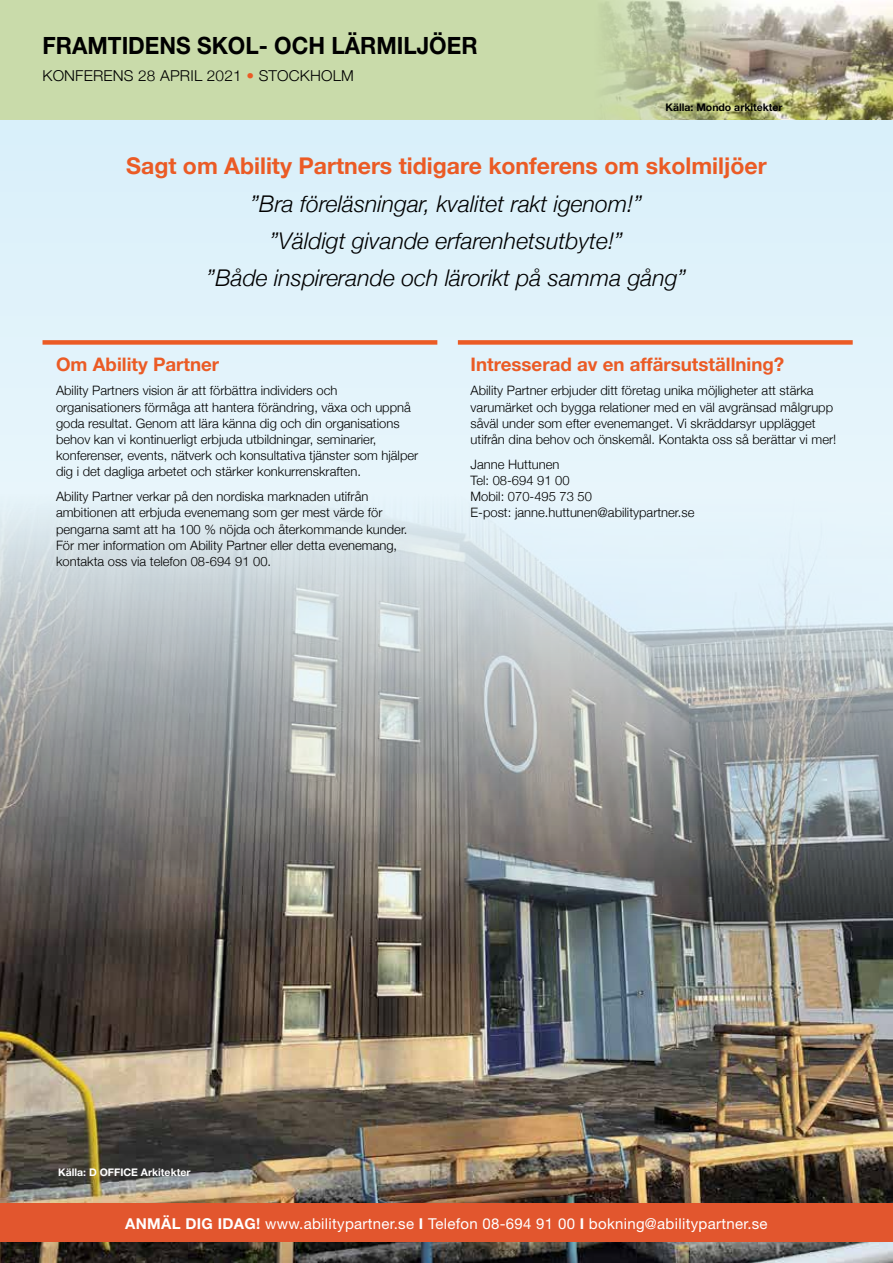
<style>
.page{position:relative;width:893px;height:1263px;background:#fff}
.page>*{position:absolute;margin:0;border:0;box-sizing:border-box;transform-origin:0 0}
.t1{font:700 23.85px "Helvetica Neue LT Std";color:#000;scale:.94 1}
.t2{font:italic 300 23.1px/37.3px "Helvetica Neue";color:#000;text-align:center}
.t3{font:700 23.1px "Helvetica Neue";color:#eb5b25}
.t4{font:700 18.75px "Helvetica Neue LT Std";color:#eb5b25}
.t5{font:15px "Helvetica Neue LT Std";letter-spacing:.02em;color:#fff}
.t6{font:300 15px "Helvetica Neue";letter-spacing:.01em;color:#000}
.t7{font:300 12.9px/16.2px "Helvetica Neue";color:#000}
.t8{font:700 10.5px "Helvetica Neue LT Std";color:#fff}
.t9{font:700 10.5px "Helvetica Neue LT Std";color:#000}
.s1{color:#eb5b25}
.s2{font-weight:700}
</style>
<div class="page">
<img style="left:0;top:119px;width:893px;height:1144px">
<div style="left:0;top:1203px;width:893px;height:39px;background:#e2562e"></div>
<div style="left:0;top:0;width:893px;height:119px;background:#c9dbaa"></div>
<img style="left:604px;top:0;width:289px;height:119px">
<div style="left:43px;top:340px;width:394px;height:5px;background:#eb5b25"></div>
<div style="left:458px;top:340px;width:395px;height:5px;background:#eb5b25"></div>
<h1 class="t1" style="left:43px;top:31px;width:464px">FRAMTIDENS SKOL- OCH LÄRMILJÖER</h1>
<p class="t6" style="left:43px;top:63px;width:313px">KONFERENS 28 APRIL 2021 <span class="s1">•</span> STOCKHOLM</p>
<p class="t9" style="left:665px;top:101px;width:119px">Källa: Mondo arkitekter</p>
<h2 class="t3" style="left:126px;top:148px;width:642px">Sagt om Ability Partners tidigare konferens om skolmiljöer</h2>
<h2 class="t2" style="left:207px;top:183px;width:481px">”Bra föreläsningar, kvalitet rakt igenom!”<br>”Väldigt givande erfarenhetsutbyte!”<br>”Både inspirerande och lärorikt på samma gång”</h2>
<h3 class="t4" style="left:56px;top:352px;width:165px">Om Ability Partner</h3>
<p class="t7" style="left:56px;top:382px;width:364px">Ability Partners vision är att förbättra individers och organisationers förmåga att hantera förändring, växa och uppnå goda resultat. Genom att lära känna dig och din organisations behov kan vi kontinuerligt erbjuda utbildningar, seminarier, konferenser, events, nätverk och konsultativa tjänster som hjälper dig i det dagliga arbetet och stärker konkurrenskraften.</p>
<p class="t7" style="left:56px;top:487px;width:353px">Ability Partner verkar på den nordiska marknaden utifrån ambitionen att erbjuda evenemang som ger mest värde för pengarna samt att ha 100 % nöjda och återkommande kunder.<br>För mer information om Ability Partner eller detta evenemang, kontakta oss via telefon 08-694 91 00.</p>
<h3 class="t4" style="left:471px;top:352px;width:315px">Intresserad av en affärsutställning?</h3>
<p class="t7" style="left:471px;top:382px;width:367px">Ability Partner erbjuder ditt företag unika möjligheter att stärka varumärket och bygga relationer med en väl avgränsad målgrupp såväl under som efter evenemanget. Vi skräddarsyr upplägget utifrån dina behov och önskemål. Kontakta oss så berättar vi mer!</p>
<p class="t7" style="left:471px;top:455px;width:225px">Janne Huttunen<br>Tel: 08-694 91 00<br>Mobil: 070-495 73 50<br>E-post: janne.huttunen@abilitypartner.se</p>
<p class="t8" style="left:58px;top:1165px;width:134px">Källa: D OFFICE Arkitekter</p>
<p class="t5" style="left:125px;top:1214px;width:644px"><span class="s2">ANMÄL DIG IDAG!</span> www.abilitypartner.se <span class="s2">I</span> Telefon 08-694 91 00 <span class="s2">I</span> bokning@abilitypartner.se</p>
</div>
